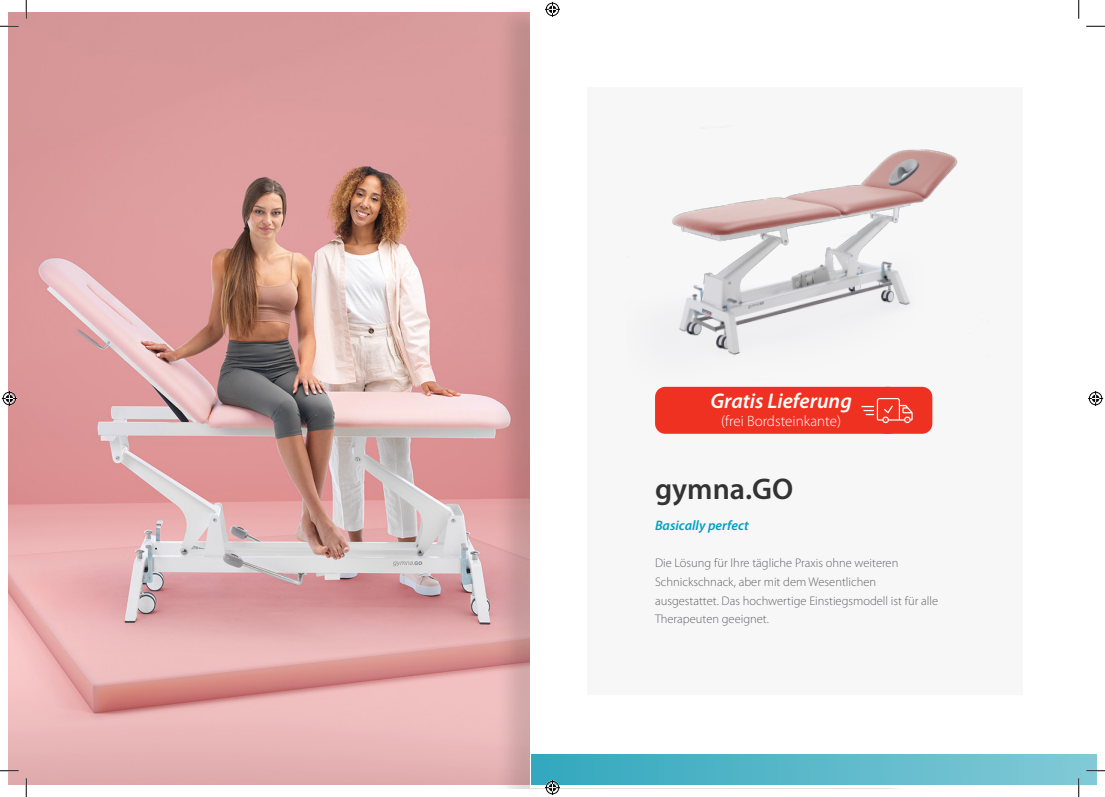
<style>
.page{position:relative;width:1105px;height:797px;background:#fff}
.page>*{position:absolute;margin:0;border:0;box-sizing:border-box;transform-origin:0 0}
.SINGLE_PRODUCT_1_pro{font:600 30px "Myriad Pro";color:#333}
.t1{font:italic 600 21.25px "Myriad Pro";color:#fff}
.t2{font:300 15px "Myriad Pro";color:#fff}
.SINGLE_PRODUCT_2_car{font:italic 600 13.75px "Myriad Pro";color:#009fc2}
.SINGLE_PRODUCT_2_car-2{font:300 12.5px/18.8px "Myriad Pro";color:#636366}
</style>
<div class="page">
<img style="left:9px;top:12px;width:487px;height:773px">
<div style="left:496px;top:9px;width:413px;height:779px;background:#231f20;opacity:.15"></div>
<div style="left:530px;top:9px;width:383px;height:779px;background:#fff"></div>
<div style="left:587px;top:87px;width:435px;height:607px;background:#f7f7f8"></div>
<div style="left:655px;top:387px;width:277px;height:47px;background:#ef3122;border-radius:10px"></div>
<img style="left:861px;top:398px;width:52px;height:36px">
<img style="left:672px;top:149px;width:286px;height:207px">
<div style="left:531px;top:754px;width:565px;height:30px;background:linear-gradient(to right,#33a8be,#83c9d7)"></div>
<svg style="left:0;top:25px;width:19px;height:2px"></svg>
<svg style="left:1086px;top:25px;width:19px;height:2px"></svg>
<svg style="left:0;top:770px;width:19px;height:1px"></svg>
<svg style="left:1086px;top:770px;width:19px;height:1px"></svg>
<svg style="left:25px;top:0;width:2px;height:19px"></svg>
<svg style="left:25px;top:778px;width:2px;height:19px"></svg>
<svg style="left:1078px;top:0;width:1px;height:19px"></svg>
<svg style="left:1078px;top:778px;width:1px;height:19px"></svg>
<svg style="left:545px;top:2px;width:15px;height:15px"></svg>
<svg style="left:545px;top:780px;width:15px;height:15px"></svg>
<svg style="left:2px;top:391px;width:15px;height:15px"></svg>
<svg style="left:1088px;top:391px;width:15px;height:15px"></svg>
<p class="t1" style="left:710px;top:387px;width:143px">Gratis Lieferung</p>
<p class="t2" style="left:721px;top:412px;width:121px">(frei Bordsteinkante)</p>
<p class="SINGLE_PRODUCT_1_pro" style="left:655px;top:469px;width:140px">gymna.GO</p>
<p class="SINGLE_PRODUCT_2_car" style="left:655px;top:516px;width:95px">Basically perfect</p>
<p class="SINGLE_PRODUCT_2_car-2" style="left:655px;top:553px;width:285px">Die Lösung für Ihre tägliche Praxis ohne weiteren Schnickschnack, aber mit dem Wesentlichen ausgestattet. Das hochwertige Einstiegsmodell ist für alle Therapeuten geeignet.</p>
</div>
